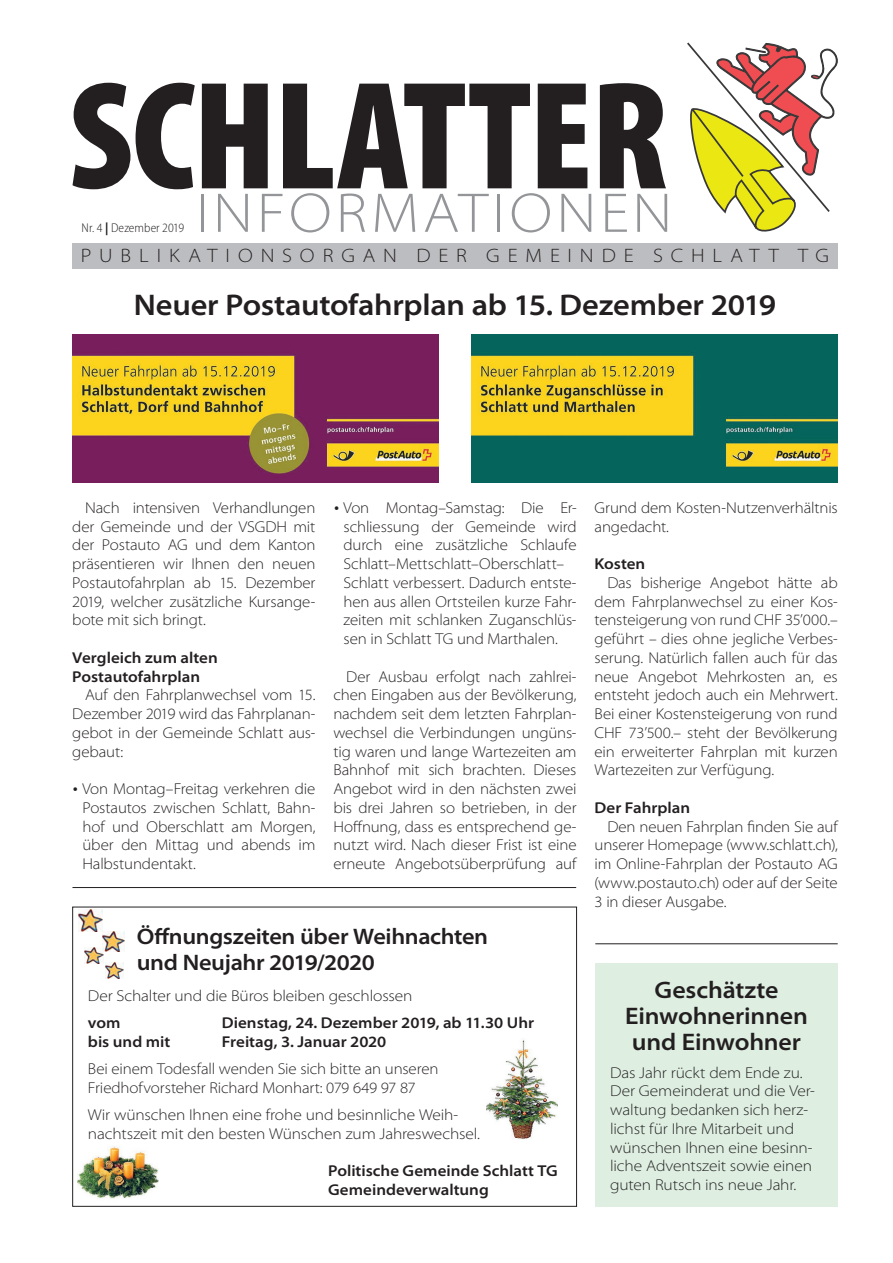
<style>
.page{position:relative;width:893px;height:1263px;background:#fff}
.page>*{position:absolute;margin:0;border:0;box-sizing:border-box;transform-origin:0 0}
.t1{font:900 condensed 155.4px "Myriad Pro";letter-spacing:-.01em;color:#231f20}
.t2{font:300 semi-expanded 56.4px "Myriad Pro";letter-spacing:.075em;color:#939598}
.t3{font:600 semi-expanded 30px "Myriad Pro";letter-spacing:-.01em;color:#231f20}
.t4{font:600 semi-expanded 24px/26.2px "Myriad Pro";letter-spacing:-.005em;color:#231f20;text-align:center}
.t5{font:600 semi-expanded 22.5px/26.2px "Myriad Pro";letter-spacing:-.02em;color:#231f20}
.t6{font:300 semi-expanded 19.5px "Myriad Pro";letter-spacing:.405em;color:#231f20}
.t7{font:300 semi-expanded 15.75px/18.8px "Myriad Pro";letter-spacing:-.01em;color:#231f20;text-align:justify}
.t8{font:600 semi-expanded 15.75px/18.8px "Myriad Pro";color:#231f20}
.t9{font:300 semi-condensed 12.75px "Myriad Pro";color:#231f20}
.s1{font-weight:700}
.s2{font-family:"DIN Next LT Pro";font-stretch:normal}
</style>
<div class="page">
<svg style="left:687px;top:43px;width:150px;height:189px"></svg>
<div style="left:72px;top:244px;width:766px;height:25px;background:#bcbdc0"></div>
<hr style="left:72px;top:887px;width:504px;height:1px;background:#231f20">
<hr style="left:595px;top:943px;width:243px;height:1px;background:#231f20">
<div style="left:72px;top:907px;width:505px;height:300px;border:1px solid #231f20"></div>
<img style="left:78px;top:909px;width:25px;height:22px">
<img style="left:103px;top:932px;width:21px;height:19px">
<img style="left:85px;top:947px;width:18px;height:17px">
<img style="left:105px;top:962px;width:18px;height:17px">
<img style="left:486px;top:1040px;width:71px;height:99px">
<img style="left:78px;top:1146px;width:80px;height:53px">
<img style="left:472px;top:334px;width:366px;height:148px">
<img style="left:72px;top:334px;width:366px;height:148px">
<div style="left:595px;top:963px;width:243px;height:244px;background:#deefe2"></div>
<h1 class="t1" style="left:69px;top:37px;width:601px">SCHLATTER</h1>
<h2 class="t2" style="left:196px;top:179px;width:477px">INFORMATIONEN</h2>
<p class="t6" style="left:81px;top:244px;width:749px">PUBLIKATIONSORGAN DER GEMEINDE SCHLATT TG</p>
<p class="t9" style="left:82px;top:220px;width:104px">Nr. 4 <span class="s1">|</span> Dezember 2019</p>
<h3 class="t3" style="left:134px;top:285px;width:644px">Neuer Postautofahrplan ab 15. Dezember 2019</h3>
<p class="t7" style="left:72px;top:498px;width:245px;text-indent:13px">Nach intensiven Verhandlungen der Gemeinde und der VSGDH mit der Postauto AG und dem Kanton präsentieren wir Ihnen den neuen Postautofahrplan ab 15. Dezember 2019, welcher zusätzliche Kursange&shy;bote mit sich bringt.</p>
<p class="t8" style="left:72px;top:648px;width:147px">Vergleich zum alten<br>Postautofahrplan</p>
<p class="t7" style="left:72px;top:685px;width:245px;text-indent:13px">Auf den Fahrplanwechsel vom 15.<br>Dezember 2019 wird das Fahrplanan&shy;gebot in der Gemeinde Schlatt aus&shy;gebaut:</p>
<p class="t7" style="left:82px;top:779px;width:234px;text-indent:-10px"><span class="s2">•</span> Von Montag–Freitag verkehren die Postautos zwischen Schlatt, Bahn&shy;hof und Oberschlatt am Morgen, über den Mittag und abends im Halbstundentakt.</p>
<p class="t7" style="left:344px;top:498px;width:235px;text-align:left;text-indent:-10px"><span class="s2">•</span> Von Montag–Samstag: Die Er&shy;schliessung der Gemeinde wird durch eine zusätzliche Schlaufe Schlatt–Mettschlatt–Oberschlatt– Schlatt verbessert. Dadurch entste&shy;hen aus allen Ortsteilen kurze Fahr&shy;zeiten mit schlanken Zuganschlüs&shy;sen in Schlatt TG und Marthalen.</p>
<p class="t7" style="left:333px;top:667px;width:245px;text-indent:13px">Der Ausbau erfolgt nach zahlrei&shy;chen Eingaben aus der Bevölkerung, nachdem seit dem letzten Fahrplan&shy;wechsel die Verbindungen ungüns&shy;tig waren und lange Wartezeiten am Bahnhof mit sich brachten. Dieses Angebot wird in den nächsten zwei bis drei Jahren so betrieben, in der Hoffnung, dass es entsprechend ge&shy;nutzt wird. Nach dieser Frist ist eine erneute Angebotsüberprüfung auf</p>
<h3 class="t5" style="left:137px;top:922px;width:353px">Öffnungszeiten über Weihnachten und Neujahr 2019/2020</h3>
<p class="t7" style="left:88px;top:986px;width:326px">Der Schalter und die Büros bleiben geschlossen</p>
<p class="t8" style="left:88px;top:1013px;width:34px">vom</p>
<p class="t8" style="left:222px;top:1013px;width:314px">Dienstag, 24. Dezember 2019, ab 11.30 Uhr</p>
<p class="t8" style="left:88px;top:1031px;width:84px">bis und mit</p>
<p class="t8" style="left:222px;top:1031px;width:166px">Freitag, 3. Januar 2020</p>
<p class="t7" style="left:88px;top:1059px;width:352px">Bei einem Todesfall wenden Sie sich bitte an unseren<br>Friedhofvorsteher Richard Monhart: 079 649 97 87</p>
<p class="t7" style="left:88px;top:1105px;width:394px">Wir wünschen Ihnen eine frohe und besinnliche Weih&shy;nachtszeit mit den besten Wünschen zum Jahreswechsel.</p>
<p class="t8" style="left:328px;top:1161px;width:231px">Politische Gemeinde Schlatt TG<br>Gemeindeverwaltung</p>
<p class="t7" style="left:595px;top:498px;width:245px">Grund dem Kosten-Nutzenverhältnis angedacht.</p>
<p class="t8" style="left:595px;top:554px;width:52px">Kosten</p>
<p class="t7" style="left:595px;top:573px;width:245px;text-indent:13px">Das bisherige Angebot hätte ab dem Fahrplanwechsel zu einer Kos&shy;tensteigerung von rund CHF 35’000.– geführt – dies ohne jegliche Verbes&shy;serung. Natürlich fallen auch für das neue Angebot Mehrkosten an, es entsteht jedoch auch ein Mehrwert.<br>Bei einer Kostensteigerung von rund CHF 73’500.– steht der Bevölkerung ein erweiterter Fahrplan mit kurzen Wartezeiten zur Verfügung.</p>
<p class="t8" style="left:595px;top:798px;width:97px">Der Fahrplan</p>
<p class="t7" style="left:595px;top:817px;width:245px;text-indent:13px">Den neuen Fahrplan finden Sie auf unserer Homepage (www.schlatt.ch), im Online-Fahrplan der Postauto AG (www.postauto.ch) oder auf der Seite 3 in dieser Ausgabe.</p>
<h3 class="t4" style="left:625px;top:976px;width:184px">Geschätzte<br>Einwohnerinnen und Einwohner</h3>
<p class="t7" style="left:610px;top:1063px;width:206px;text-align:left">Das Jahr rückt dem Ende zu.<br>Der Gemeinderat und die Ver&shy;waltung bedanken sich herz&shy;lichst für Ihre Mitarbeit und wünschen Ihnen eine besinn&shy;liche Adventszeit sowie einen guten Rutsch ins neue Jahr.</p>
</div>
